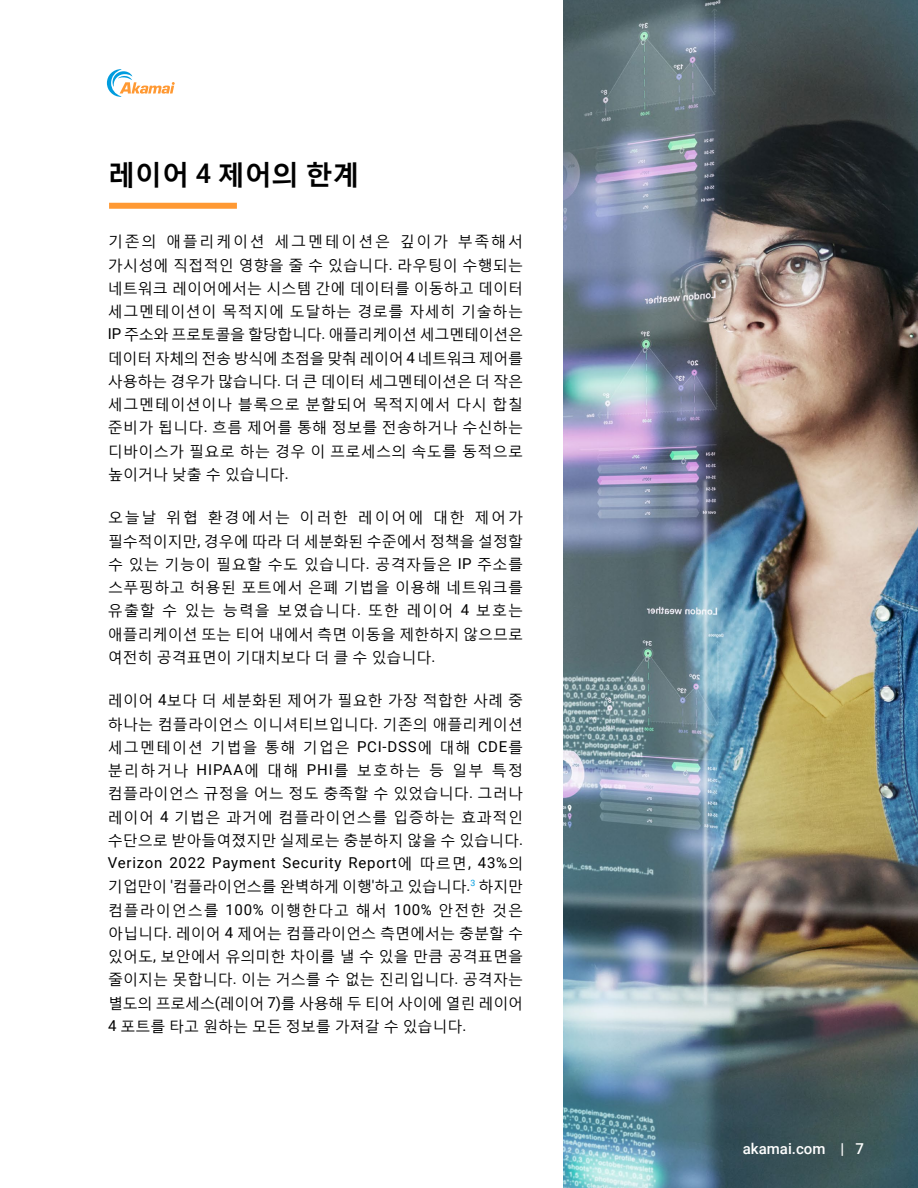
<style>
.page{position:relative;width:918px;height:1188px;background:#fff}
.page>*{position:absolute;margin:0;border:0;box-sizing:border-box;transform-origin:0 0}
.t1{font:700 27px "Malgun Gothic";color:#000}
.t2{font:15px/23.2px "Malgun Gothic";color:#000;text-align:justify}
.t3{font:15px "Roboto";letter-spacing:.05em;color:#000}
.t4{font:500 15px "Roboto";color:#fff}
.s1{font-family:"Roboto";font-weight:500}
.s2{font-family:"Roboto"}
.s3{font-family:"Malgun Gothic"}
</style>
<div class="page">
<svg style="left:107px;top:69px;width:68px;height:28px"></svg>
<div style="left:109px;top:203px;width:128px;height:6px;background:#f93"></div>
<img style="left:564px;top:0;width:354px;height:1188px">
<h1 class="t1" style="left:108px;top:157px;width:253px">레이어 <span class="s1">4</span> 제어의 한계</h1>
<p class="t2" style="left:108px;top:230px;width:417px">기존의 애플리케이션 세그멘테이션은 깊이가 부족해서 가시성에 직접적인 영향을 줄 수 있습니다<span class="s2">.</span> 라우팅이 수행되는 네트워크 레이어에서는 시스템 간에 데이터를 이동하고 데이터 세그멘테이션이 목적지에 도달하는 경로를 자세히 기술하는 <span class="s2">IP</span> 주소와 프로토콜을 할당합니다<span class="s2">.</span> 애플리케이션 세그멘테이션은 데이터 자체의 전송 방식에 초점을 맞춰 레이어 <span class="s2">4</span> 네트워크 제어를 사용하는 경우가 많습니다<span class="s2">.</span> 더 큰 데이터 세그멘테이션은 더 작은 세그멘테이션이나 블록으로 분할되어 목적지에서 다시 합칠 준비가 됩니다<span class="s2">.</span> 흐름 제어를 통해 정보를 전송하거나 수신하는 디바이스가 필요로 하는 경우 이 프로세스의 속도를 동적으로 높이거나 낮출 수 있습니다<span class="s2">.</span></p>
<p class="t2" style="left:108px;top:506px;width:417px">오늘날 위협 환경에서는 이러한 레이어에 대한 제어가 필수적이지만<span class="s2">,</span> 경우에 따라 더 세분화된 수준에서 정책을 설정할 수 있는 기능이 필요할 수도 있습니다<span class="s2">.</span> 공격자들은 <span class="s2">IP</span> 주소를 스푸핑하고 허용된 포트에서 은폐 기법을 이용해 네트워크를 유출할 수 있는 능력을 보였습니다<span class="s2">.</span> 또한 레이어 <span class="s2">4</span> 보호는 애플리케이션 또는 티어 내에서 측면 이동을 제한하지 않으므로 여전히 공격표면이 기대치보다 더 클 수 있습니다<span class="s2">.</span></p>
<p class="t2" style="left:108px;top:689px;width:417px">레이어 <span class="s2">4</span>보다 더 세분화된 제어가 필요한 가장 적합한 사례 중 하나는 컴플라이언스 이니셔티브입니다<span class="s2">.</span> 기존의 애플리케이션 세그멘테이션 기법을 통해 기업은 <span class="s2">PCI-DSS</span>에 대해 <span class="s2">CDE</span>를 분리하거나 <span class="s2">HIPAA</span>에 대해 <span class="s2">PHI</span>를 보호하는 등 일부 특정 컴플라이언스 규정을 어느 정도 충족할 수 있었습니다<span class="s2">.</span> 그러나 레이어 <span class="s2">4</span> 기법은 과거에 컴플라이언스를 입증하는 효과적인 수단으로 받아들여졌지만 실제로는 충분하지 않을 수 있습니다<span class="s2">.</span></p>
<p class="t3" style="left:108px;top:852px;width:417px">Verizon 2022 Payment Security Report<span class="s3">에 따르면</span>, 43%<span class="s3">의</span></p>
<p class="t2" style="left:108px;top:875px;width:417px">기업만이 <span class="s2">'</span>컴플라이언스를 완벽하게 이행<span class="s2">'</span>하고 있습니다<span class="s2">.</span><sup>3</sup> 하지만 컴플라이언스를 <span class="s2">100%</span> 이행한다고 해서 <span class="s2">100%</span> 안전한 것은 아닙니다<span class="s2">.</span> 레이어 <span class="s2">4</span> 제어는 컴플라이언스 측면에서는 충분할 수 있어도<span class="s2">,</span> 보안에서 유의미한 차이를 낼 수 있을 만큼 공격표면을 줄이지는 못합니다<span class="s2">.</span> 이는 거스를 수 없는 진리입니다<span class="s2">.</span> 공격자는 별도의 프로세스<span class="s2">(</span>레이어 <span class="s2">7)</span>를 사용해 두 티어 사이에 열린 레이어 <span class="s2">4</span> 포트를 타고 원하는 모든 정보를 가져갈 수 있습니다<span class="s2">.</span></p>
<p class="t4" style="left:743px;top:1139px;width:123px">akamai.com | 7</p>
</div>
